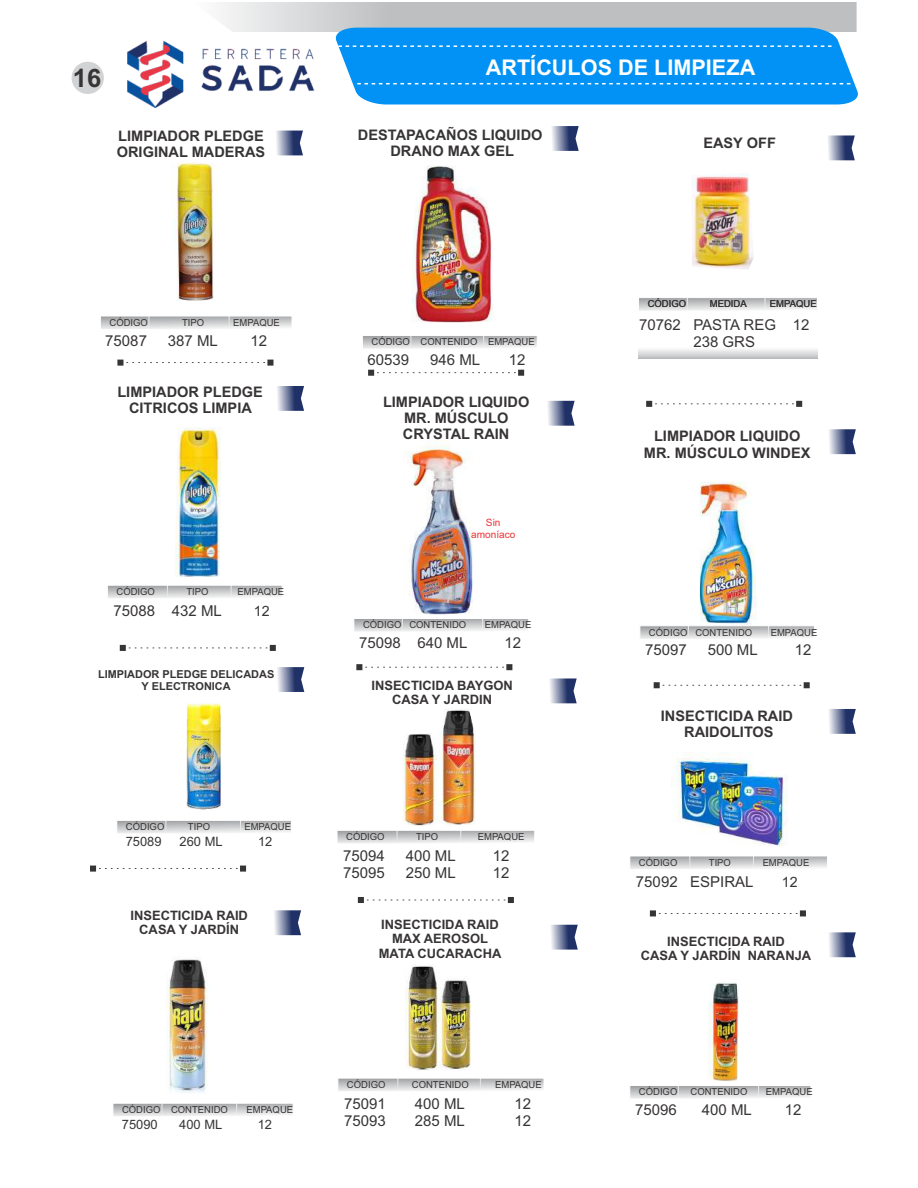
<style>
.page{position:relative;width:918px;height:1188px;background:#fff}
.page>*{position:absolute;margin:0;border:0;box-sizing:border-box;transform-origin:0 0}
.t1{font:700 25.5px "Arial";color:#373435}
.t2{font:700 21.6px "Arial";color:#fefefe}
.t3{font:15px/16.8px "Arial";color:#373435;text-align:center}
.t4{font:700 14.55px/16.2px "Arial";color:#373435;text-align:center}
.t5{font:14.25px "Arial";color:#373435}
.t6{font:700 12.9px/14.4px "Arial";color:#373435;text-align:center}
.t7{font:12.9px "Arial";color:#373435}
.t8{font:700 10.95px/12.3px "Arial";color:#373435;text-align:center}
.t9{font:10.05px/11.2px "Arial";color:#ed3237;text-align:center}
.t10{font:9.75px "Arial";color:#373435}
</style>
<div class="page">
<svg style="left:101px;top:316px;width:191px;height:13px;background:#cecfd0"></svg>
<svg style="left:149px;top:316px;width:1px;height:13px"></svg>
<svg style="left:229px;top:316px;width:1px;height:13px"></svg>
<svg style="left:108px;top:585px;width:174px;height:13px;background:#cecfd0"></svg>
<svg style="left:167px;top:585px;width:1px;height:13px"></svg>
<svg style="left:231px;top:585px;width:1px;height:13px"></svg>
<svg style="left:117px;top:821px;width:174px;height:12px;background:#cbcccd"></svg>
<svg style="left:165px;top:821px;width:1px;height:12px"></svg>
<svg style="left:240px;top:821px;width:1px;height:12px"></svg>
<svg style="left:113px;top:1103px;width:180px;height:13px;background:#cfcfd0"></svg>
<svg style="left:162px;top:1103px;width:1px;height:13px"></svg>
<svg style="left:236px;top:1103px;width:1px;height:13px"></svg>
<svg style="left:630px;top:856px;width:197px;height:13px;background:#cecfd0"></svg>
<svg style="left:689px;top:856px;width:1px;height:13px"></svg>
<svg style="left:753px;top:856px;width:1px;height:13px"></svg>
<svg style="left:337px;top:830px;width:198px;height:13px;background:#cfd0d1"></svg>
<svg style="left:397px;top:830px;width:1px;height:13px"></svg>
<svg style="left:460px;top:830px;width:1px;height:13px"></svg>
<svg style="left:338px;top:1078px;width:206px;height:13px;background:#cecfd0"></svg>
<svg style="left:397px;top:1078px;width:1px;height:13px"></svg>
<svg style="left:480px;top:1078px;width:1px;height:13px"></svg>
<svg style="left:117px;top:360px;width:156px;height:6px"></svg>
<svg style="left:368px;top:370px;width:156px;height:6px"></svg>
<svg style="left:120px;top:645px;width:156px;height:6px"></svg>
<svg style="left:90px;top:866px;width:156px;height:6px"></svg>
<svg style="left:358px;top:897px;width:156px;height:6px"></svg>
<svg style="left:356px;top:664px;width:156px;height:6px"></svg>
<svg style="left:646px;top:401px;width:156px;height:6px"></svg>
<svg style="left:640px;top:626px;width:175px;height:13px;background:#cecfd0"></svg>
<svg style="left:688px;top:626px;width:1px;height:13px"></svg>
<svg style="left:768px;top:626px;width:1px;height:13px"></svg>
<svg style="left:630px;top:1086px;width:181px;height:13px;background:#cecfd0"></svg>
<svg style="left:678px;top:1086px;width:1px;height:13px"></svg>
<svg style="left:758px;top:1086px;width:1px;height:13px"></svg>
<svg style="left:650px;top:910px;width:156px;height:6px"></svg>
<svg style="left:654px;top:682px;width:156px;height:6px"></svg>
<img style="left:173px;top:162px;width:45px;height:139px">
<img style="left:175px;top:427px;width:46px;height:150px">
<img style="left:186px;top:704px;width:35px;height:106px">
<img style="left:708px;top:982px;width:31px;height:100px">
<img style="left:405px;top:965px;width:65px;height:106px">
<img style="left:403px;top:709px;width:73px;height:117px">
<img style="left:676px;top:754px;width:111px;height:92px">
<img style="left:167px;top:958px;width:41px;height:135px">
<img style="left:700px;top:482px;width:57px;height:143px">
<svg style="left:354px;top:619px;width:175px;height:13px;background:#cecfd0"></svg>
<svg style="left:402px;top:619px;width:1px;height:13px"></svg>
<svg style="left:482px;top:619px;width:1px;height:13px"></svg>
<img style="left:405px;top:440px;width:68px;height:175px">
<img style="left:412px;top:166px;width:80px;height:156px">
<svg style="left:363px;top:336px;width:174px;height:13px;background:#cecfd0"></svg>
<svg style="left:411px;top:336px;width:1px;height:13px"></svg>
<svg style="left:483px;top:336px;width:1px;height:13px"></svg>
<svg style="left:639px;top:298px;width:178px;height:13px;background:#cecfd0"></svg>
<svg style="left:687px;top:298px;width:1px;height:13px"></svg>
<svg style="left:765px;top:298px;width:1px;height:13px"></svg>
<img style="left:691px;top:173px;width:63px;height:96px">
<svg style="left:221px;top:2px;width:637px;height:102px;background:#4aa7e8"></svg>
<div style="left:72px;top:62px;width:32px;height:32px;background:#d2d3d5;border-radius:50%"></div>
<svg style="left:828px;top:135px;width:27px;height:25px"></svg>
<svg style="left:552px;top:126px;width:27px;height:25px"></svg>
<svg style="left:276px;top:131px;width:27px;height:24px"></svg>
<svg style="left:277px;top:386px;width:27px;height:25px"></svg>
<svg style="left:548px;top:401px;width:27px;height:25px"></svg>
<svg style="left:829px;top:429px;width:27px;height:25px"></svg>
<svg style="left:277px;top:667px;width:27px;height:25px"></svg>
<svg style="left:550px;top:678px;width:27px;height:25px"></svg>
<svg style="left:829px;top:709px;width:27px;height:25px"></svg>
<svg style="left:274px;top:910px;width:27px;height:25px"></svg>
<svg style="left:551px;top:925px;width:27px;height:25px"></svg>
<svg style="left:829px;top:932px;width:27px;height:25px"></svg>
<img style="left:127px;top:33px;width:198px;height:75px">
<h1 class="t1" style="left:73px;top:68px;width:30px">16</h1>
<h3 class="t4" style="left:117px;top:129px;width:150px;text-align:left">LIMPIADOR PLEDGE<br>ORIGINAL MADERAS</h3>
<h2 class="t2" style="left:486px;top:59px;width:271px">ARTÍCULOS DE LIMPIEZA</h2>
<h3 class="t4" style="left:358px;top:128px;width:186px">DESTAPACAÑOS LIQUIDO<br>DRANO MAX GEL</h3>
<h3 class="t4" style="left:703px;top:136px;width:74px">EASY OFF</h3>
<p class="t10" style="left:110px;top:319px;width:40px">CÓDIGO</p>
<p class="t10" style="left:182px;top:319px;width:24px">TIPO</p>
<p class="t10" style="left:233px;top:319px;width:48px">EMPAQUE</p>
<h3 class="t3" style="left:105px;top:333px;width:43px">75087</h3>
<h3 class="t3" style="left:168px;top:333px;width:52px">387 ML</h3>
<h3 class="t3" style="left:251px;top:333px;width:18px">12</h3>
<h3 class="t4" style="left:117px;top:385px;width:147px">LIMPIADOR PLEDGE<br>CITRICOS LIMPIA</h3>
<p class="t10" style="left:117px;top:588px;width:40px">CÓDIGO</p>
<p class="t10" style="left:186px;top:588px;width:24px">TIPO</p>
<p class="t10" style="left:238px;top:588px;width:48px">EMPAQUE</p>
<h3 class="t3" style="left:114px;top:604px;width:110px">75088 432 ML</h3>
<h3 class="t5" style="left:254px;top:606px;width:17px">12</h3>
<p class="t8" style="left:98px;top:669px;width:178px">LIMPIADOR PLEDGE DELICADAS<br>Y ELECTRONICA</p>
<p class="t10" style="left:126px;top:823px;width:40px">CÓDIGO</p>
<p class="t10" style="left:188px;top:823px;width:24px">TIPO</p>
<p class="t10" style="left:244px;top:823px;width:48px">EMPAQUE</p>
<h3 class="t7" style="left:126px;top:837px;width:37px">75089</h3>
<h3 class="t7" style="left:180px;top:837px;width:45px">260 ML</h3>
<h3 class="t7" style="left:258px;top:837px;width:16px">12</h3>
<h3 class="t6" style="left:130px;top:909px;width:119px">INSECTICIDA RAID<br>CASA Y JARDÍN</h3>
<p class="t10" style="left:122px;top:1106px;width:107px">CÓDIGO CONTENIDO</p>
<p class="t10" style="left:246px;top:1106px;width:48px">EMPAQUE</p>
<h3 class="t7" style="left:122px;top:1120px;width:37px">75090</h3>
<h3 class="t7" style="left:179px;top:1120px;width:45px">400 ML</h3>
<h3 class="t7" style="left:258px;top:1120px;width:16px">12</h3>
<p class="t10" style="left:372px;top:338px;width:165px">CÓDIGO CONTENIDO EMPAQUE</p>
<h3 class="t3" style="left:368px;top:353px;width:43px">60539</h3>
<h3 class="t3" style="left:430px;top:353px;width:52px">946 ML</h3>
<h3 class="t3" style="left:509px;top:353px;width:18px">12</h3>
<h3 class="t4" style="left:383px;top:395px;width:148px">LIMPIADOR LIQUIDO<br>MR. MÚSCULO<br>CRYSTAL RAIN</h3>
<p class="t9" style="left:471px;top:518px;width:46px">Sin amoníaco</p>
<p class="t10" style="left:363px;top:621px;width:105px">CÓDIGO CONTENIDO</p>
<p class="t10" style="left:485px;top:621px;width:48px">EMPAQUE</p>
<h3 class="t3" style="left:359px;top:636px;width:110px">75098 640 ML</h3>
<h3 class="t3" style="left:504px;top:636px;width:18px">12</h3>
<h3 class="t6" style="left:371px;top:679px;width:143px">INSECTICIDA BAYGON<br>CASA Y JARDIN</h3>
<p class="t10" style="left:346px;top:833px;width:40px">CÓDIGO</p>
<p class="t10" style="left:416px;top:833px;width:24px">TIPO</p>
<p class="t10" style="left:478px;top:833px;width:48px">EMPAQUE</p>
<h3 class="t3" style="left:343px;top:849px;width:43px">75094</h3>
<h3 class="t3" style="left:406px;top:849px;width:52px">400 ML</h3>
<h3 class="t3" style="left:493px;top:849px;width:18px">12</h3>
<h3 class="t3" style="left:343px;top:866px;width:43px">75095</h3>
<h3 class="t3" style="left:406px;top:866px;width:52px">250 ML</h3>
<h3 class="t3" style="left:493px;top:866px;width:18px">12</h3>
<h3 class="t6" style="left:379px;top:918px;width:124px">INSECTICIDA RAID<br>MAX AEROSOL<br>MATA CUCARACHA</h3>
<p class="t10" style="left:347px;top:1081px;width:40px">CÓDIGO</p>
<p class="t10" style="left:412px;top:1081px;width:58px">CONTENIDO</p>
<p class="t10" style="left:495px;top:1081px;width:48px">EMPAQUE</p>
<h3 class="t3" style="left:344px;top:1097px;width:43px">75091</h3>
<h3 class="t3" style="left:415px;top:1097px;width:52px">400 ML</h3>
<h3 class="t3" style="left:514px;top:1097px;width:18px">12</h3>
<h3 class="t3" style="left:344px;top:1114px;width:43px">75093</h3>
<h3 class="t3" style="left:415px;top:1114px;width:52px">285 ML</h3>
<h3 class="t3" style="left:514px;top:1114px;width:18px">12</h3>
<p class="t10" style="left:648px;top:300px;width:40px">CÓDIGO</p>
<p class="t10" style="left:710px;top:300px;width:38px">MEDIDA</p>
<p class="t10" style="left:770px;top:300px;width:48px">EMPAQUE</p>
<h3 class="t3" style="left:639px;top:318px;width:172px">70762 PASTA REG 12<br>238 GRS</h3>
<h3 class="t4" style="left:644px;top:429px;width:168px">LIMPIADOR LIQUIDO<br>MR. MÚSCULO WINDEX</h3>
<p class="t10" style="left:649px;top:629px;width:105px">CÓDIGO CONTENIDO</p>
<p class="t10" style="left:771px;top:629px;width:48px">EMPAQUE</p>
<h3 class="t3" style="left:645px;top:643px;width:43px">75097</h3>
<h3 class="t3" style="left:708px;top:643px;width:52px">500 ML</h3>
<h3 class="t3" style="left:795px;top:643px;width:18px">12</h3>
<h3 class="t4" style="left:661px;top:709px;width:134px">INSECTICIDA RAID<br>RAIDOLITOS</h3>
<p class="t10" style="left:639px;top:859px;width:40px">CÓDIGO</p>
<p class="t10" style="left:709px;top:859px;width:24px">TIPO</p>
<p class="t10" style="left:763px;top:859px;width:48px">EMPAQUE</p>
<h3 class="t3" style="left:636px;top:875px;width:119px">75092 ESPIRAL</h3>
<h3 class="t5" style="left:782px;top:877px;width:17px">12</h3>
<h3 class="t6" style="left:641px;top:935px;width:172px">INSECTICIDA RAID<br>CASA Y JARDÍN NARANJA</h3>
<p class="t10" style="left:639px;top:1088px;width:40px">CÓDIGO</p>
<p class="t10" style="left:691px;top:1088px;width:58px">CONTENIDO</p>
<p class="t10" style="left:766px;top:1088px;width:48px">EMPAQUE</p>
<h3 class="t3" style="left:635px;top:1103px;width:43px">75096</h3>
<h3 class="t3" style="left:702px;top:1103px;width:52px">400 ML</h3>
<h3 class="t3" style="left:785px;top:1103px;width:18px">12</h3>
</div>
